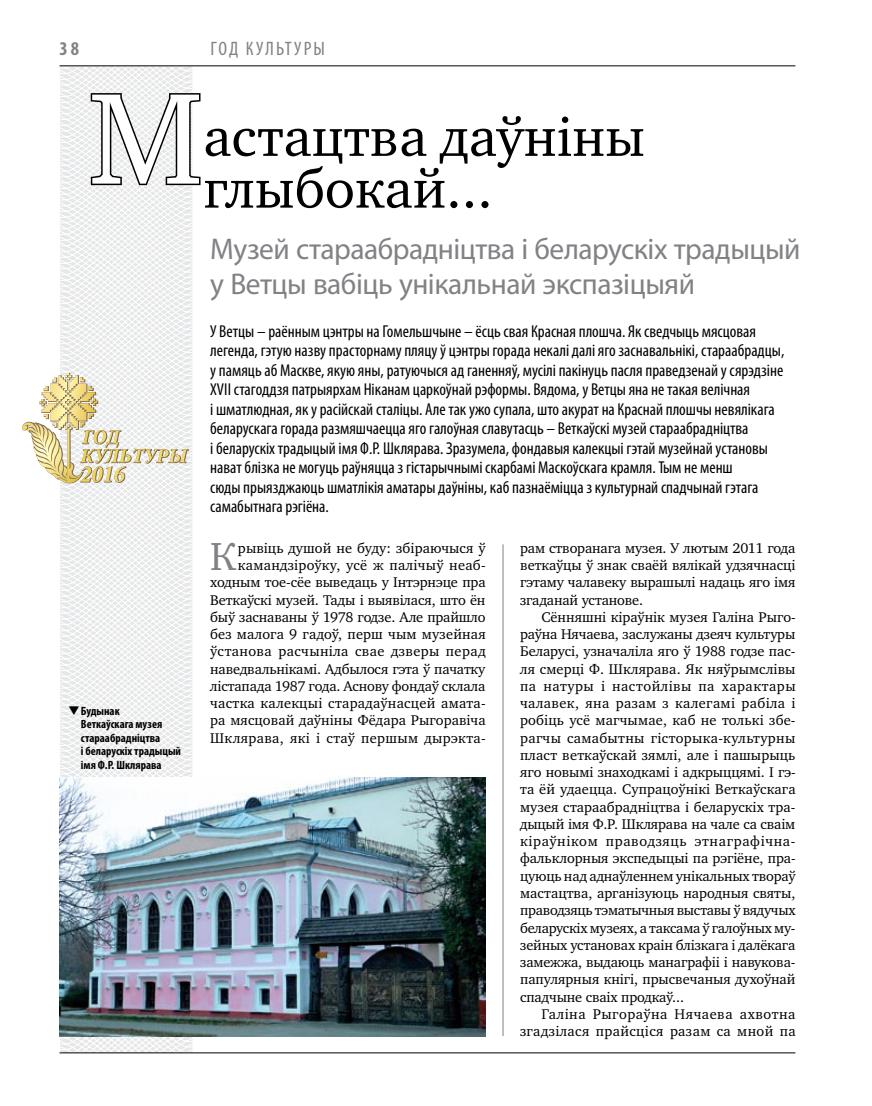
<style>
.page{position:relative;width:872px;height:1106px;background:#fff}
.page>*{position:absolute;margin:0;border:0;box-sizing:border-box;transform-origin:0 0}
.t1{font:132.6px "Charter C";color:#fff}
.t2{font:55.5px/51.8px "Charter C";color:#000}
.t3{font:40.05px "Charter C";color:#808285}
.t4{font:30px/34.5px "Myriad Pro";letter-spacing:-.015em;color:#808285}
.t5{font:condensed 19.5px "Myriad Pro";letter-spacing:.11em;color:#808285}
.t6{font:700 condensed 19.5px "Myriad Pro";color:#808285}
.t7{font:condensed 17.25px/19.5px "Myriad Pro";color:#000}
.t8{font:14.4px/17.2px "Charter C";letter-spacing:.005em;color:#000;text-align:justify}
.t9{font:14.4px/17.2px "Charter C";letter-spacing:.035em;color:#000;text-align:right}
.t10{font:700 condensed 12px/13.5px "Myriad Pro";color:#000}
</style>
<div class="page">
<svg style="left:59px;top:65px;width:192px;height:989px"></svg>
<hr style="left:60px;top:1052px;width:735px;height:1px;background:#000">
<hr style="left:60px;top:65px;width:735px;height:1px;background:#000">
<hr style="left:503px;top:544px;width:1px;height:492px;background:#808285">
<svg style="left:89px;top:84px;width:113px;height:103px"></svg>
<img style="left:60px;top:777px;width:425px;height:259px">
<svg style="left:22px;top:373px;width:167px;height:110px"></svg>
<svg style="left:80px;top:714px;width:12px;height:1px"></svg>
<h3 class="t6" style="left:60px;top:37px;width:21px">38</h3>
<h3 class="t5" style="left:210px;top:37px;width:116px">Год культуры</h3>
<h1 class="t1" style="left:88px;top:65px;width:117px">М</h1>
<h2 class="t2" style="left:203px;top:112px;width:443px">астацтва даўніны глыбокай...</h2>
<h3 class="t4" style="left:210px;top:232px;width:591px">Музей стараабрадніцтва і беларускіх традыцый у Ветцы вабіць унікальнай экспазіцыяй</h3>
<p class="t7" style="left:210px;top:321px;width:575px">У Ветцы – раённым цэнтры на Гомельшчыне – ёсць свая Красная плошча. Як сведчыць мясцовая легенда, гэтую назву прасторнаму пляцу ў цэнтры горада некалі далі яго заснавальнікі, стараабрадцы, у памяць аб Маскве, якую яны, ратуючыся ад ганенняў, мусілі пакінуць пасля праведзенай у сярэдзіне ХVІI стагоддзя патрыярхам Ніканам царкоўнай рэформы. Вядома, у Ветцы яна не такая велічная<br>і шматлюдная, як у расійскай сталіцы. Але так ужо супала, што акурат на Краснай плошчы невялікага беларускага горада размяшчаецца яго галоўная славутасць – Веткаўскі музей стараабрадніцтва<br>і беларускіх традыцый імя Ф.Р. Шклярава. Зразумела, фондавыя калекцыі гэтай музейнай установы нават блізка не могуць раўняцца з гістарычнымі скарбамі Маскоўскага крамля. Тым не менш<br>сюды прыязджаюць шматлікія аматары даўніны, каб пазнаёміцца з культурнай спадчынай гэтага самабытнага рэгіёна.</p>
<p class="t10" style="left:81px;top:703px;width:102px;text-indent:-13px">❑Будынак<br>Веткаўскага музея стараабрадніцтва<br>і беларускіх традыцый імя Ф.Р. Шклярава</p>
<p class="t8" style="left:210px;top:539px;width:277px;text-align:right">рывіць душой не буду: збіраючыся ў камандзіроўку, усё ж палічыў неаб&shy;ходным тое-сёе выведаць у Інтэрнэце пра Веткаўскі музей. Тады і выявілася, што ён быў заснаваны ў 1978 годзе. Але прайшло без малога 9 гадоў, перш чым музейная ўстанова расчыніла свае дзверы перад наведвальнікамі. Адбылося гэта ў пачатку лістапада 1987 года. Аснову фондаў склала частка калекцыі старадаўнасцей амата&shy;ра мясцовай даўніны Фёдара Рыгоравіча Шклярава, які і стаў першым дырэкта-</p>
<p class="t8" style="left:520px;top:539px;width:277px">рам створанага музея. У лютым 2011 года веткаўцы ў знак сваёй вялікай удзячнасці гэтаму чалавеку вырашылі надаць яго імя згаданай установе.</p>
<h3 class="t3" style="left:210px;top:534px;width:27px">К</h3>
<p class="t8" style="left:520px;top:608px;width:277px;text-indent:21px">Сённяшні кіраўнік музея Галіна Рыго&shy;раўна Нячаева, заслужаны дзеяч культуры Беларусі, узначаліла яго ў 1988 годзе пас&shy;ля смерці Ф. Шклярава. Як няўрымслівы па натуры і настойлівы па характары чалавек, яна разам з калегамі рабіла і робіць усё магчымае, каб не толькі збе&shy;рагчы самабытны гісторыка-культурны пласт веткаўскай зямлі, але і пашырыць яго новымі знаходкамі і адкрыццямі. І гэ&shy;та ёй удаецца. Супрацоўнікі Веткаўскага музея стараабрадніцтва і беларускіх тра&shy;дыцый імя Ф.Р. Шклярава на чале са сваім кіраўніком праводзяць этнаграфічна&shy;фальклорныя экспедыцыі па рэгіёне, пра&shy;цуюць над аднаўленнем унікальных твораў мастацтва, арганізуюць народныя святы, праводзяць тэматычныя выставы ў вядучых беларускіх музеях, а таксама ў галоўных му&shy;зейных установах краін блізкага і далёкага замежжа, выдаюць манаграфіі і навукова&shy;папулярныя кнігі, прысвечаныя духоўнай спадчыне сваіх продкаў...</p>
<p class="t9" style="left:520px;top:1005px;width:277px">Галіна Рыгораўна Нячаева ахвотна згадзілася прайсціся разам са мной па</p>
</div>
